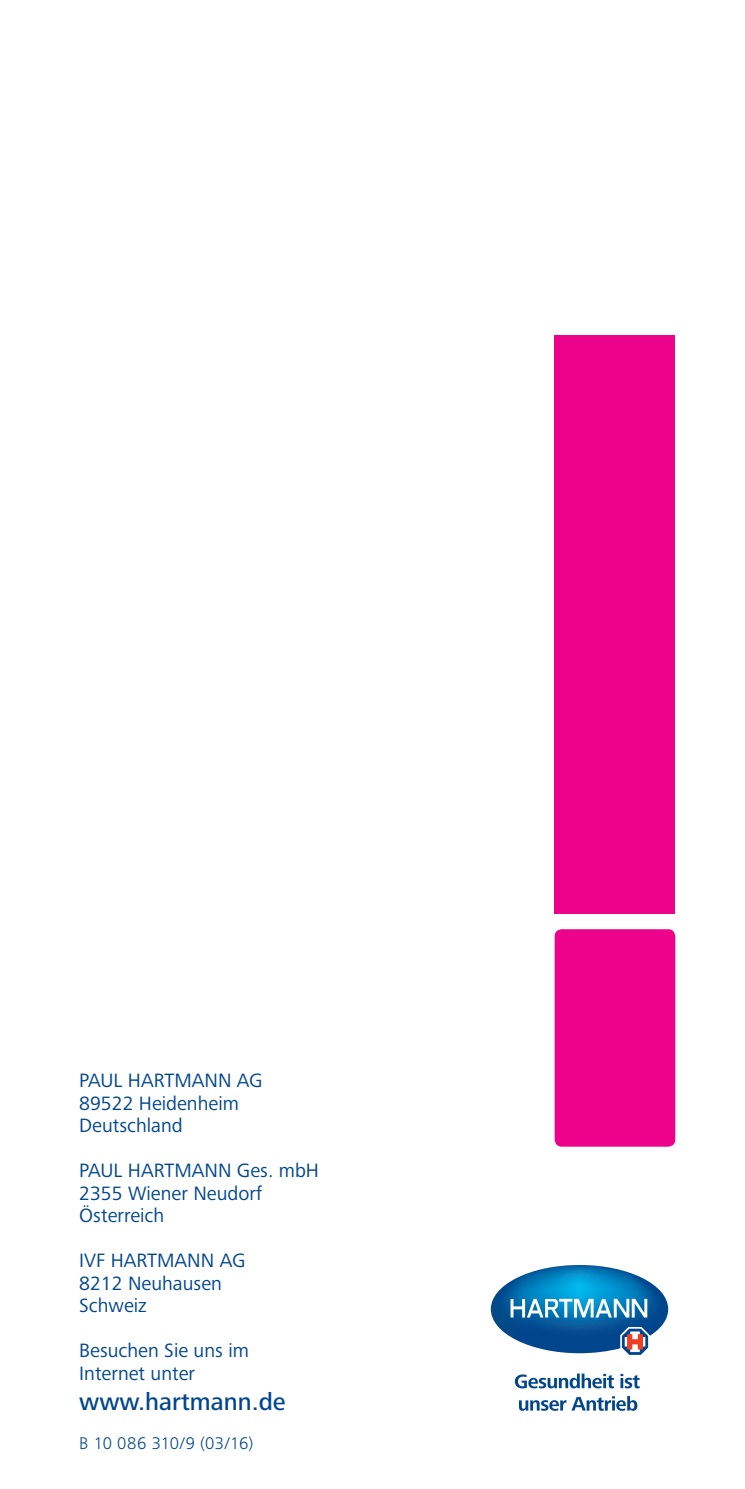
<style>
.page{position:relative;width:745px;height:1489px;background:#fff}
.page>*{position:absolute;margin:0;border:0;box-sizing:border-box;transform-origin:0 0}
.t1{font:500 25px "Frutiger Next LTW1 G";color:#01468c}
.t2{font:20px/22.5px "Frutiger Next LTW1 G";color:#01468c}
.t3{font:300 17.5px "Frutiger Next LTW1 G";letter-spacing:-.01em;color:#01468c}
</style>
<div class="page">
<div style="left:554px;top:335px;width:120px;height:578px;background:#ed028c"></div>
<div style="left:554px;top:929px;width:120px;height:217px;background:#ed028c;border-radius:7px"></div>
<img style="left:490px;top:1265px;width:177px;height:87px">
<svg style="left:510px;top:1298px;width:137px;height:19px"></svg>
<svg style="left:621px;top:1328px;width:26px;height:26px"></svg>
<svg style="left:514px;top:1373px;width:99px;height:15px"></svg>
<svg style="left:620px;top:1373px;width:19px;height:15px"></svg>
<svg style="left:519px;top:1396px;width:118px;height:14px"></svg>
<p class="t2" style="left:79px;top:1069px;width:185px">PAUL HARTMANN AG<br>89522 Heidenheim<br>Deutschland</p>
<p class="t2" style="left:79px;top:1159px;width:241px">PAUL HARTMANN Ges. mbH<br>2355 Wiener Neudorf<br>Österreich</p>
<p class="t2" style="left:79px;top:1249px;width:167px">IVF HARTMANN AG<br>8212 Neuhausen<br>Schweiz</p>
<p class="t2" style="left:79px;top:1339px;width:171px">Besuchen Sie uns im<br>Internet unter</p>
<p class="t1" style="left:79px;top:1387px;width:208px">www.hartmann.de</p>
<p class="t3" style="left:79px;top:1433px;width:176px">B 10 086 310/9 (03/16)</p>
</div>
